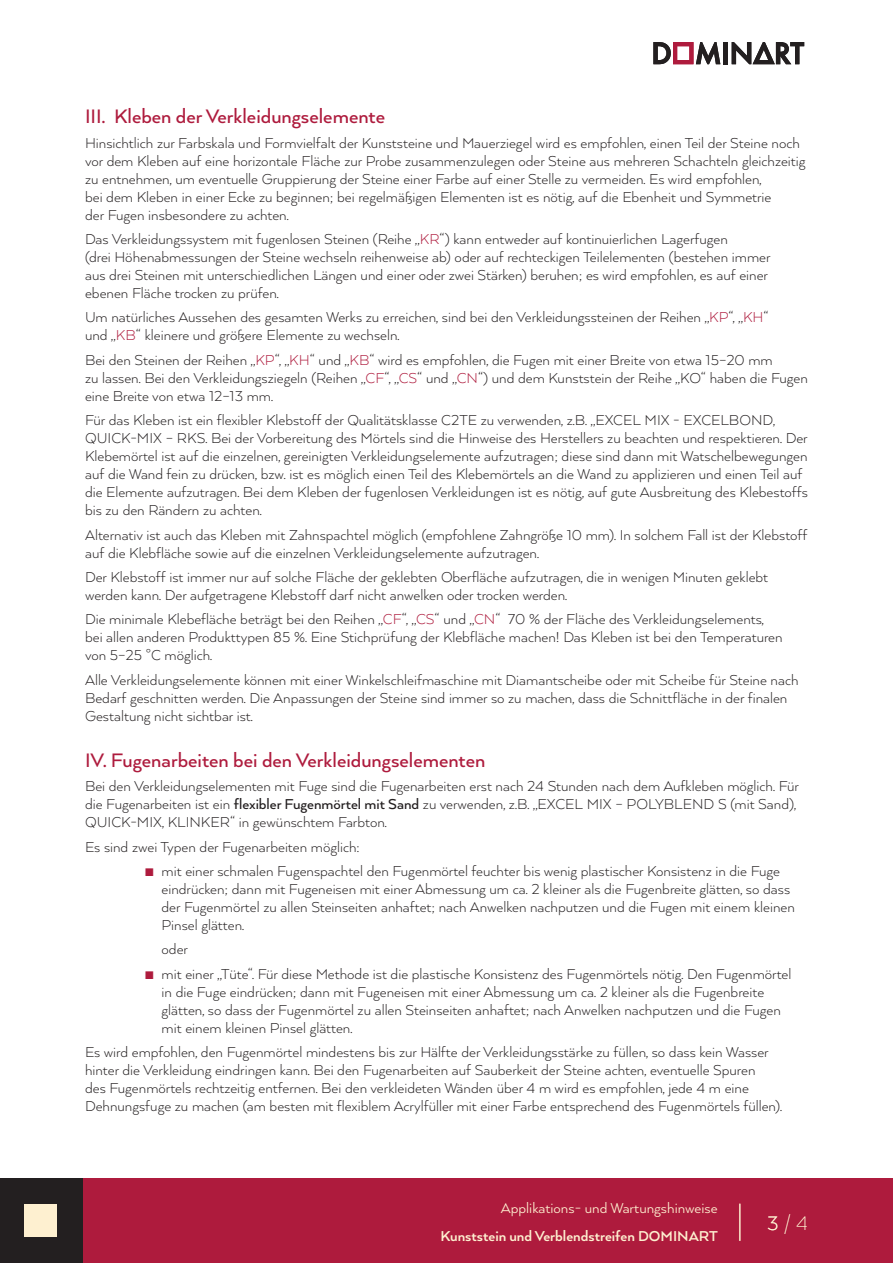
<style>
.page{position:relative;width:893px;height:1263px;background:#fff}
.page>*{position:absolute;margin:0;border:0;box-sizing:border-box;transform-origin:0 0}
.NP_4{font:500 22.5px "Arquitecta";color:#ae1b3d}
.t1{font:100 22.5px "Arquitecta";color:#fef0d0}
.chleba{font:300 16.5px/18px "Arquitecta";color:#231f20}
.t2{font:700 16.5px "Arquitecta";color:#fef0d0}
.t3{font:16.5px "Arquitecta";color:#fef0d0}
.chleba_odsazený{font:300 16.5px "Arquitecta";color:#231f20}
.s1{color:#ae1b3d}
.s2{font-weight:500}
.s3{font-family:"Arial";font-weight:400;color:#ae1b3d}
.s4{font-size:45px}
.s5{font-weight:300}
</style>
<div class="page">
<div style="left:0;top:1178px;width:83px;height:85px;background:#231f20"></div>
<div style="left:24px;top:1204px;width:33px;height:32px;background:#fef0d0"></div>
<div style="left:83px;top:1178px;width:810px;height:85px;background:#ae1b3d"></div>
<div style="left:723px;top:42px;width:5px;height:22px;background:#231f20"></div>
<svg style="left:653px;top:42px;width:67px;height:22px"></svg>
<svg style="left:732px;top:42px;width:72px;height:22px"></svg>
<p class="NP_4" style="left:85px;top:102px;width:301px">III. Kleben der Verkleidungselemente</p>
<p class="chleba" style="left:85px;top:133px;width:722px">Hinsichtlich zur Farbskala und Formvielfalt der Kunststeine und Mauerziegel wird es empfohlen, einen Teil der Steine noch vor dem Kleben auf eine horizontale Fläche zur Probe zusammenzulegen oder Steine aus mehreren Schachteln gleichzeitig zu entnehmen, um eventuelle Gruppierung der Steine einer Farbe auf einer Stelle zu vermeiden. Es wird empfohlen,<br>bei dem Kleben in einer Ecke zu beginnen; bei regelmäßigen Elementen ist es nötig, auf die Ebenheit und Symmetrie<br>der Fugen insbesondere zu achten.</p>
<p class="chleba" style="left:85px;top:229px;width:687px">Das Verkleidungssystem mit fugenlosen Steinen (Reihe „<span class="s1">KR</span>“) kann entweder auf kontinuierlichen Lagerfugen<br>(drei Höhenabmessungen der Steine wechseln reihenweise ab) oder auf rechteckigen Teilelementen (bestehen immer aus drei Steinen mit unterschiedlichen Längen und einer oder zwei Stärken) beruhen; es wird empfohlen, es auf einer ebenen Fläche trocken zu prüfen.</p>
<p class="chleba" style="left:85px;top:308px;width:685px">Um natürliches Aussehen des gesamten Werks zu erreichen, sind bei den Verkleidungssteinen der Reihen „<span class="s1">KP</span>“, „<span class="s1">KH</span>“ und „<span class="s1">KB</span>“ kleinere und größere Elemente zu wechseln.</p>
<p class="chleba" style="left:85px;top:350px;width:724px">Bei den Steinen der Reihen „<span class="s1">KP</span>“, „<span class="s1">KH</span>“ und „<span class="s1">KB</span>“ wird es empfohlen, die Fugen mit einer Breite von etwa 15–20 mm<br>zu lassen. Bei den Verkleidungsziegeln (Reihen „<span class="s1">CF</span>“, „<span class="s1">CS</span>“ und „<span class="s1">CN</span>“) und dem Kunststein der Reihe „KO“ haben die Fugen eine Breite von etwa 12–13 mm.</p>
<p class="chleba" style="left:85px;top:411px;width:724px">Für das Kleben ist ein flexibler Klebstoff der Qualitätsklasse C2TE zu verwenden, z.B. „EXCEL MIX - EXCELBOND, QUICK-MIX – RKS. Bei der Vorbereitung des Mörtels sind die Hinweise des Herstellers zu beachten und respektieren. Der Klebemörtel ist auf die einzelnen, gereinigten Verkleidungselemente aufzutragen; diese sind dann mit Watschelbewegungen auf die Wand fein zu drücken, bzw. ist es möglich einen Teil des Klebemörtels an die Wand zu applizieren und einen Teil auf die Elemente aufzutragen. Bei dem Kleben der fugenlosen Verkleidungen ist es nötig, auf gute Ausbreitung des Klebestoffs bis zu den Rändern zu achten.</p>
<p class="chleba" style="left:85px;top:525px;width:724px">Alternativ ist auch das Kleben mit Zahnspachtel möglich (empfohlene Zahngröße 10 mm). In solchem Fall ist der Klebstoff auf die Klebfläche sowie auf die einzelnen Verkleidungselemente aufzutragen.</p>
<p class="chleba" style="left:85px;top:567px;width:685px">Der Klebstoff ist immer nur auf solche Fläche der geklebten Oberfläche aufzutragen, die in wenigen Minuten geklebt werden kann. Der aufgetragene Klebstoff darf nicht anwelken oder trocken werden.</p>
<p class="chleba" style="left:85px;top:610px;width:699px">Die minimale Klebefläche beträgt bei den Reihen „<span class="s1">CF</span>“, „<span class="s1">CS</span>“ und „<span class="s1">CN</span>“ 70 % der Fläche des Verkleidungselements, bei allen anderen Produkttypen 85 %. Eine Stichprüfung der Klebfläche machen! Das Kleben ist bei den Temperaturen von 5–25 °C möglich.</p>
<p class="chleba" style="left:85px;top:670px;width:715px">Alle Verkleidungselemente können mit einer Winkelschleifmaschine mit Diamantscheibe oder mit Scheibe für Steine nach<br>Bedarf geschnitten werden. Die Anpassungen der Steine sind immer so zu machen, dass die Schnittfläche in der finalen<br>Gestaltung nicht sichtbar ist.</p>
<p class="NP_4" style="left:85px;top:746px;width:402px">IV. Fugenarbeiten bei den Verkleidungselementen</p>
<p class="chleba" style="left:85px;top:777px;width:715px">Bei den Verkleidungselementen mit Fuge sind die Fugenarbeiten erst nach 24 Stunden nach dem Aufkleben möglich. Für die Fugenarbeiten ist ein <span class="s2">flexibler Fugenmörtel mit Sand</span> zu verwenden, z.B. „EXCEL MIX – POLYBLEND S (mit Sand),<br>QUICK-MIX, KLINKER“ in gewünschtem Farbton.</p>
<p class="chleba" style="left:85px;top:837px;width:276px">Es sind zwei Typen der Fugenarbeiten möglich:</p>
<p class="chleba" style="left:162px;top:861px;width:635px;text-indent:-17px"><span class="s3">■</span> mit einer schmalen Fugenspachtel den Fugenmörtel feuchter bis wenig plastischer Konsistenz in die Fuge eindrücken; dann mit Fugeneisen mit einer Abmessung um ca. 2 kleiner als die Fugenbreite glätten, so dass der Fugenmörtel zu allen Steinseiten anhaftet; nach Anwelken nachputzen und die Fugen mit einem kleinen Pinsel glätten.</p>
<p class="chleba_odsazený" style="left:162px;top:939px;width:28px">oder</p>
<p class="chleba" style="left:162px;top:964px;width:631px;text-indent:-17px"><span class="s3">■</span> mit einer „Tüte“. Für diese Methode ist die plastische Konsistenz des Fugenmörtels nötig. Den Fugenmörtel in die Fuge eindrücken; dann mit Fugeneisen mit einer Abmessung um ca. 2 kleiner als die Fugenbreite glätten, so dass der Fugenmörtel zu allen Steinseiten anhaftet; nach Anwelken nachputzen und die Fugen mit einem kleinen Pinsel glätten.</p>
<p class="chleba" style="left:85px;top:1042px;width:699px">Es wird empfohlen, den Fugenmörtel mindestens bis zur Hälfte der Verkleidungsstärke zu füllen, so dass kein Wasser hinter die Verkleidung eindringen kann. Bei den Fugenarbeiten auf Sauberkeit der Steine achten, eventuelle Spuren<br>des Fugenmörtels rechtzeitig entfernen. Bei den verkleideten Wänden über 4 m wird es empfohlen, jede 4 m eine Dehnungsfuge zu machen (am besten mit flexiblem Acrylfüller mit einer Farbe entsprechend des Fugenmörtels füllen).</p>
<p class="t3" style="left:501px;top:1197px;width:218px">Applikations- und Wartungshinweise</p>
<p class="t2" style="left:440px;top:1225px;width:279px">Kunststein und Verblendstreifen DOMINART</p>
<h1 class="t1" style="left:735px;top:1209px;width:74px"><span class="s4">|</span> <span class="s5">3</span> / 4</h1>
</div>
